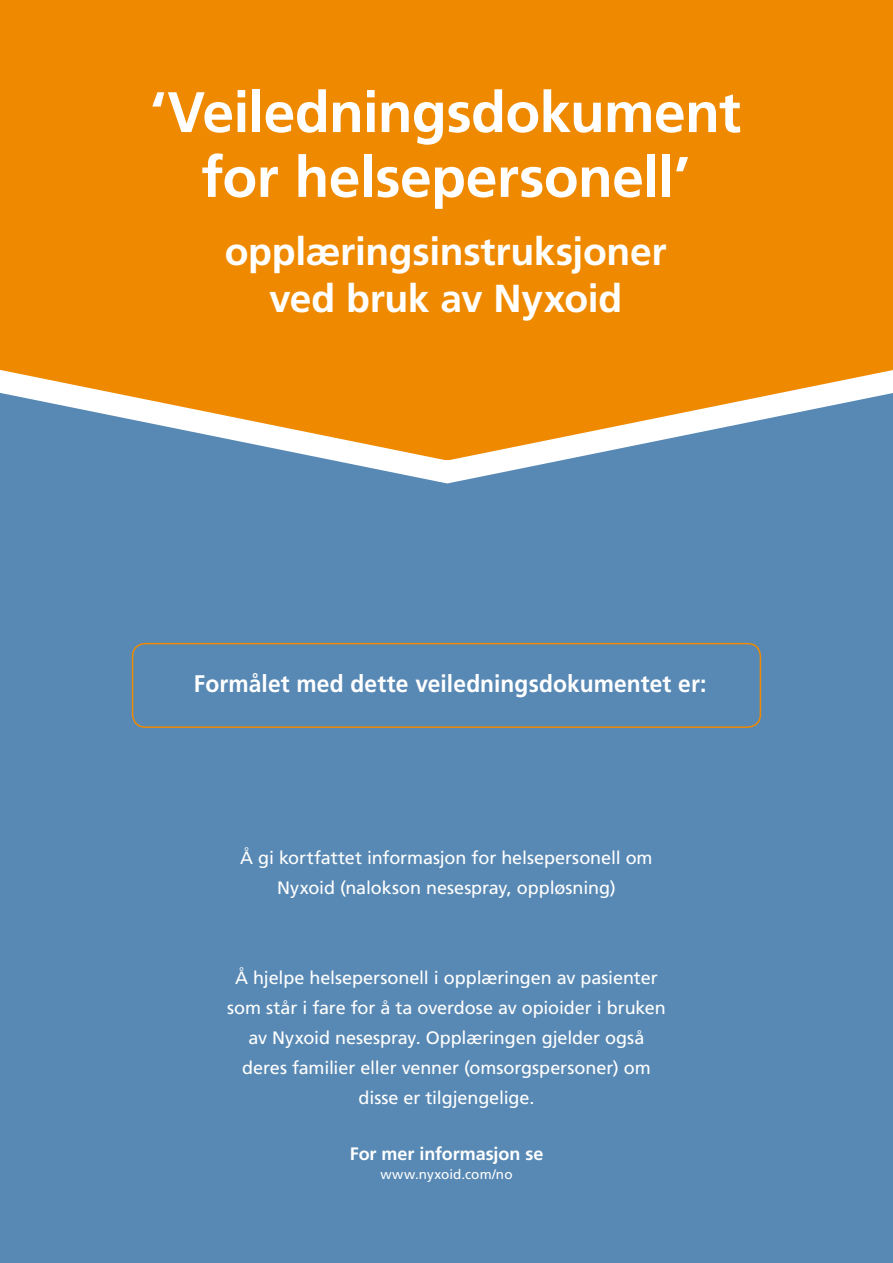
<style>
.page{position:relative;width:893px;height:1263px;background:#5889b4}
.page>*{position:absolute;margin:0;border:0;box-sizing:border-box;transform-origin:0 0}
.t1{font:700 57px/64.8px "Frutiger LT Com";letter-spacing:-.01em;color:#fff;text-align:center}
.t2{font:700 39px/46.8px "Frutiger LT Com";letter-spacing:-.01em;color:#fff;text-align:center}
.t3{font:700 24px "Frutiger LT Com";letter-spacing:.005em;color:#fff;scale:.95 1}
.t4{font:18px/30px "Frutiger LT Com";letter-spacing:-.005em;color:#fff;text-align:center}
.t5{font:700 18px "Frutiger LT Com";letter-spacing:-.005em;color:#fff}
.t6{font:13.5px "Frutiger LT Com";letter-spacing:.005em;color:#fff}
</style>
<div class="page">
<svg style="left:0;top:0;width:893px;height:484px;background:#e18f1d"></svg>
<div style="left:132px;top:643px;width:629px;height:85px;border:2px solid #ef8a00;border-radius:13px"></div>
<h1 class="t1" style="left:150px;top:80px;width:592px">‘Veiledningsdokument for helsepersonell’</h1>
<h2 class="t2" style="left:225px;top:228px;width:443px">opplæringsinstruksjoner ved bruk av Nyxoid</h2>
<h3 class="t3" style="left:194px;top:670px;width:541px">Formålet med dette veiledningsdokumentet er:</h3>
<p class="t4" style="left:240px;top:843px;width:414px">Å gi kortfattet informasjon for helsepersonell om<br>Nyxoid (nalokson nesespray, oppløsning)</p>
<p class="t4" style="left:227px;top:963px;width:440px">Å hjelpe helsepersonell i opplæringen av pasienter som står i fare for å ta overdose av opioider i bruken av Nyxoid nesespray. Opplæringen gjelder også deres familier eller venner (omsorgspersoner) om disse er tilgjengelige.</p>
<p class="t5" style="left:350px;top:1143px;width:195px">For mer informasjon se</p>
<p class="t6" style="left:380px;top:1166px;width:134px">www.nyxoid.com/no</p>
</div>
